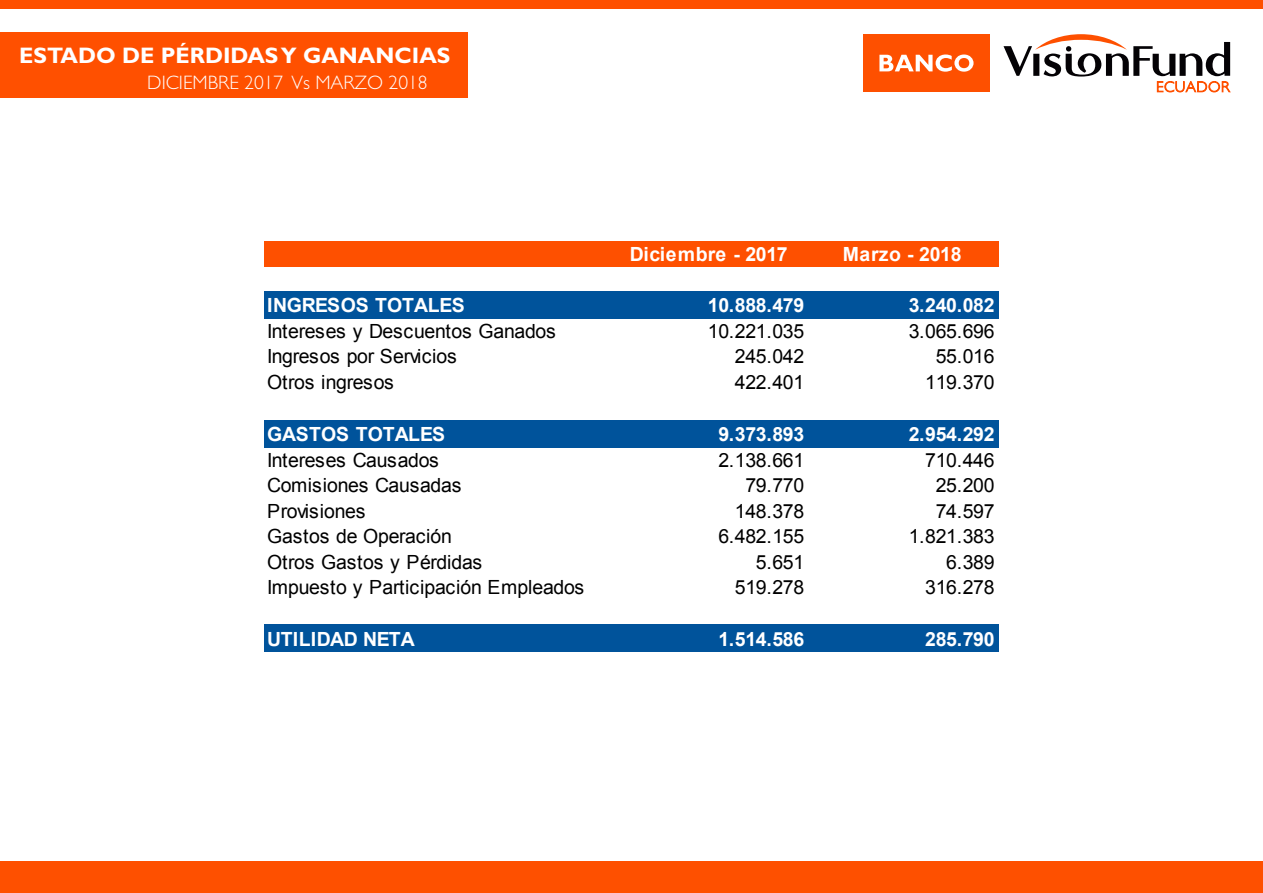
<style>
.page{position:relative;width:1263px;height:893px;background:#fff}
.page>*{position:absolute;margin:0;border:0;box-sizing:border-box;transform-origin:0 0}
.t1{font:700 22.5px "Gill Sans Std";color:#fff}
.t2{font:19.5px "Arial";letter-spacing:-.015em;color:#000}
.t3{font:700 19.5px "Arial";letter-spacing:-.015em;color:#fff}
.t4{font:300 19.5px "Gill Sans Std";color:#fff}
</style>
<div class="page">
<div style="left:0;top:0;width:1263px;height:9px;background:#fe5000"></div>
<div style="left:0;top:32px;width:468px;height:65px;background:#ff5000"></div>
<div style="left:863px;top:34px;width:127px;height:58px;background:#fe5000"></div>
<svg style="left:879px;top:55px;width:94px;height:17px"></svg>
<svg style="left:1003px;top:34px;width:228px;height:59px"></svg>
<div style="left:0;top:861px;width:1263px;height:32px;background:#fe5000"></div>
<div style="left:264px;top:241px;width:735px;height:26px;background:#fe5000"></div>
<div style="left:264px;top:291px;width:735px;height:27px;background:#00539b"></div>
<div style="left:264px;top:420px;width:735px;height:27px;background:#00539b"></div>
<div style="left:264px;top:624px;width:735px;height:28px;background:#00539b"></div>
<p class="t1" style="left:19px;top:42px;width:433px">ESTADO DE PÉRDIDAS Y GANANCIAS</p>
<p class="t4" style="left:147px;top:71px;width:282px">DICIEMBRE 2017 Vs MARZO 2018</p>
<p class="t3" style="left:630px;top:241px;width:159px">Diciembre - 2017</p>
<p class="t3" style="left:843px;top:241px;width:120px">Marzo - 2018</p>
<p class="t3" style="left:267px;top:292px;width:199px">INGRESOS TOTALES</p>
<p class="t3" style="left:708px;top:292px;width:98px">10.888.479</p>
<p class="t3" style="left:909px;top:292px;width:87px">3.240.082</p>
<p class="t2" style="left:267px;top:318px;width:290px">Intereses y Descuentos Ganados</p>
<p class="t2" style="left:708px;top:318px;width:98px">10.221.035</p>
<p class="t2" style="left:909px;top:318px;width:87px">3.065.696</p>
<p class="t2" style="left:267px;top:343px;width:191px">Ingresos por Servicios</p>
<p class="t2" style="left:735px;top:343px;width:71px">245.042</p>
<p class="t2" style="left:936px;top:343px;width:60px">55.016</p>
<p class="t2" style="left:267px;top:369px;width:128px">Otros ingresos</p>
<p class="t2" style="left:735px;top:369px;width:71px">422.401</p>
<p class="t2" style="left:925px;top:369px;width:71px">119.370</p>
<p class="t3" style="left:267px;top:421px;width:179px">GASTOS TOTALES</p>
<p class="t3" style="left:718px;top:421px;width:87px">9.373.893</p>
<p class="t3" style="left:909px;top:421px;width:87px">2.954.292</p>
<p class="t2" style="left:267px;top:447px;width:173px">Intereses Causados</p>
<p class="t2" style="left:718px;top:447px;width:87px">2.138.661</p>
<p class="t2" style="left:925px;top:447px;width:71px">710.446</p>
<p class="t2" style="left:267px;top:473px;width:196px">Comisiones Causadas</p>
<p class="t2" style="left:745px;top:473px;width:60px">79.770</p>
<p class="t2" style="left:936px;top:473px;width:60px">25.200</p>
<p class="t2" style="left:267px;top:498px;width:100px">Provisiones</p>
<p class="t2" style="left:735px;top:498px;width:71px">148.378</p>
<p class="t2" style="left:936px;top:498px;width:60px">74.597</p>
<p class="t2" style="left:267px;top:524px;width:186px">Gastos de Operación</p>
<p class="t2" style="left:718px;top:524px;width:87px">6.482.155</p>
<p class="t2" style="left:909px;top:524px;width:87px">1.821.383</p>
<p class="t2" style="left:267px;top:549px;width:217px">Otros Gastos y Pérdidas</p>
<p class="t2" style="left:756px;top:549px;width:50px">5.651</p>
<p class="t2" style="left:946px;top:549px;width:50px">6.389</p>
<p class="t2" style="left:267px;top:575px;width:318px">Impuesto y Participación Empleados</p>
<p class="t2" style="left:735px;top:575px;width:71px">519.278</p>
<p class="t2" style="left:925px;top:575px;width:71px">316.278</p>
<p class="t3" style="left:267px;top:626px;width:149px">UTILIDAD NETA</p>
<p class="t3" style="left:718px;top:626px;width:87px">1.514.586</p>
<p class="t3" style="left:925px;top:626px;width:71px">285.790</p>
</div>
